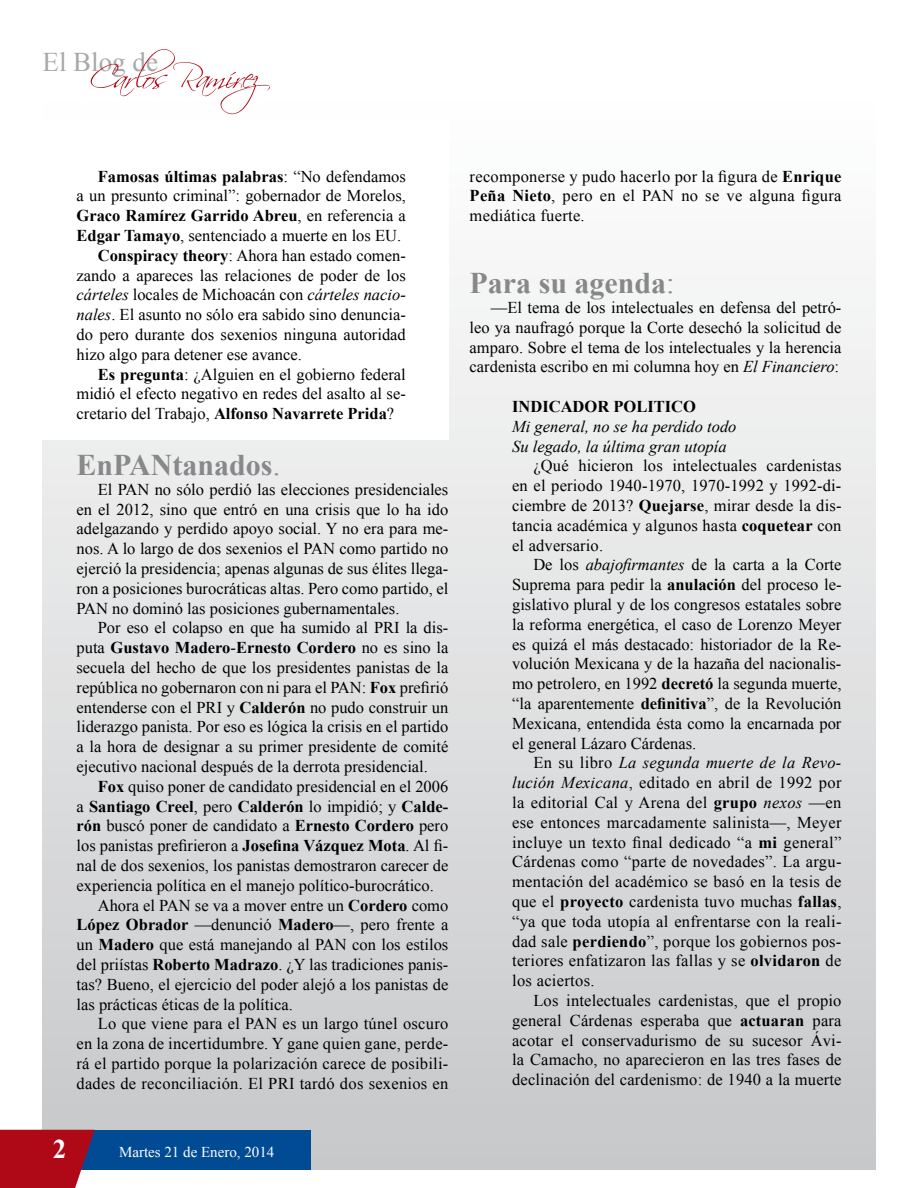
<style>
.page{position:relative;width:918px;height:1188px;background:#fff}
.page>*{position:absolute;margin:0;border:0;box-sizing:border-box;transform-origin:0 0}
.t1{font:700 30px "Times New Roman";color:#87888a}
.t2{font:27px "Times New Roman";color:#a7a8aa}
.t3{font:700 27px "Times New Roman";color:#fff}
.t4{font:16.5px/19.8px "Times New Roman";color:#000;text-align:justify}
.t5{font:700 16.5px "Times New Roman";color:#000}
.t6{font:italic 16.5px/19.8px "Times New Roman";color:#000}
.t7{font:15px "Times New Roman";color:#fff}
.s1{font-weight:400}
.s2{font-weight:700}
.s3{font-style:normal}
.s4{font-style:italic}
</style>
<div class="page">
<div style="left:43px;top:0;width:832px;height:1169px;background:linear-gradient(to bottom,#fff,#c7c8ca)"></div>
<div style="left:70px;top:1130px;width:241px;height:39px;background:#004b93"></div>
<svg style="left:91px;top:49px;width:179px;height:65px"></svg>
<svg style="left:0;top:1130px;width:95px;height:58px"></svg>
<div style="left:17px;top:120px;width:431px;height:320px;background:#fff"></div>
<h2 class="t2" style="left:43px;top:44px;width:117px">El Blog de</h2>
<p class="t5" style="left:98px;top:165px;width:310px">Famosas últimas palabras<span class="s1">: “No defendamos</span></p>
<p class="t4" style="left:77px;top:186px;width:331px">a un presunto criminal”: gobernador de Morelos,</p>
<p class="t5" style="left:77px;top:204px;width:331px">Graco Ramírez Garrido Abreu<span class="s1">, en referencia a</span></p>
<p class="t4" style="left:77px;top:225px;width:326px"><span class="s2">Edgar Tamayo</span>, sentenciado a muerte en los EU.</p>
<p class="t4" style="left:98px;top:245px;width:310px"><span class="s2">Conspiracy theory</span>: Ahora han estado comen-</p>
<p class="t4" style="left:77px;top:265px;width:331px">zando a apareces las relaciones de poder de los</p>
<p class="t6" style="left:77px;top:285px;width:331px">cárteles <span class="s3">locales de Michoacán con</span> cárteles nacio-</p>
<p class="t4" style="left:77px;top:304px;width:331px"><span class="s4">nales</span>. El asunto no sólo era sabido sino denuncia-</p>
<p class="t4" style="left:77px;top:324px;width:331px">do pero durante dos sexenios ninguna autoridad</p>
<p class="t4" style="left:77px;top:344px;width:227px">hizo algo para detener ese avance.</p>
<p class="t4" style="left:98px;top:364px;width:310px"><span class="s2">Es pregunta</span>: ¿Alguien en el gobierno federal</p>
<p class="t4" style="left:77px;top:384px;width:331px">midió el efecto negativo en redes del asalto al se-</p>
<p class="t5" style="left:77px;top:402px;width:319px"><span class="s1">cretario del Trabajo,</span> Alfonso Navarrete Prida<span class="s1">?</span></p>
<h1 class="t1" style="left:77px;top:444px;width:205px">EnPANtanados<span class="s1">.</span></h1>
<p class="t4" style="left:77px;top:479px;width:373px;text-indent:21px">El PAN no sólo perdió las elecciones presidenciales en el 2012, sino que entró en una crisis que lo ha ido adelgazando y perdido apoyo social. Y no era para me&shy;nos. A lo largo de dos sexenios el PAN como partido no ejerció la presidencia; apenas algunas de sus élites llega&shy;ron a posiciones burocráticas altas. Pero como partido, el PAN no dominó las posiciones gubernamentales.</p>
<p class="t4" style="left:77px;top:618px;width:373px;text-indent:21px">Por eso el colapso en que ha sumido al PRI la dis&shy;puta <span class="s2">Gustavo Madero</span>-<span class="s2">Ernesto Cordero</span> no es sino la secuela del hecho de que los presidentes panistas de la república no gobernaron con ni para el PAN: <span class="s2">Fox</span> prefirió entenderse con el PRI y <span class="s2">Calderón</span> no pudo construir un liderazgo panista. Por eso es lógica la crisis en el partido a la hora de designar a su primer presidente de comité ejecutivo nacional después de la derrota presidencial.</p>
<p class="t4" style="left:98px;top:776px;width:352px"><span class="s2">Fox</span> quiso poner de candidato presidencial en el 2006</p>
<p class="t5" style="left:77px;top:795px;width:373px"><span class="s1">a</span> Santiago Creel<span class="s1">, pero</span> Calderón <span class="s1">lo impidió; y</span> Calde-</p>
<p class="t4" style="left:77px;top:816px;width:373px"><span class="s2">rón</span> buscó poner de candidato a <span class="s2">Ernesto Cordero</span> pero</p>
<p class="t4" style="left:77px;top:835px;width:373px">los panistas prefirieron a <span class="s2">Josefina Vázquez Mota</span>. Al fi-</p>
<p class="t4" style="left:77px;top:855px;width:373px">nal de dos sexenios, los panistas demostraron carecer de</p>
<p class="t4" style="left:77px;top:875px;width:359px">experiencia política en el manejo político-burocrático.</p>
<p class="t4" style="left:98px;top:895px;width:352px">Ahora el PAN se va a mover entre un <span class="s2">Cordero</span> como</p>
<p class="t4" style="left:77px;top:915px;width:373px"><span class="s2">López Obrador</span> —denunció <span class="s2">Madero</span>—, pero frente a</p>
<p class="t4" style="left:77px;top:934px;width:373px">un <span class="s2">Madero</span> que está manejando al PAN con los estilos</p>
<p class="t4" style="left:77px;top:954px;width:373px">del priístas <span class="s2">Roberto Madrazo</span>. ¿Y las tradiciones panis-</p>
<p class="t4" style="left:77px;top:974px;width:373px">tas? Bueno, el ejercicio del poder alejó a los panistas de</p>
<p class="t4" style="left:77px;top:994px;width:218px">las prácticas éticas de la política.</p>
<p class="t4" style="left:98px;top:1014px;width:352px">Lo que viene para el PAN es un largo túnel oscuro</p>
<p class="t4" style="left:77px;top:1033px;width:373px">en la zona de incertidumbre. Y gane quien gane, perde-</p>
<p class="t4" style="left:77px;top:1053px;width:373px">rá el partido porque la polarización carece de posibili-</p>
<p class="t4" style="left:77px;top:1073px;width:373px">dades de reconciliación. El PRI tardó dos sexenios en</p>
<h2 class="t3" style="left:53px;top:1130px;width:15px">2</h2>
<p class="t7" style="left:119px;top:1142px;width:157px">Martes 21 de Enero, 2014</p>
<p class="t4" style="left:470px;top:166px;width:373px">recomponerse y pudo hacerlo por la figura de <span class="s2">Enrique Peña Nieto</span>, pero en el PAN no se ve alguna figura mediática fuerte.</p>
<h1 class="t1" style="left:470px;top:262px;width:207px">Para su agenda<span class="s1">:</span></h1>
<p class="t4" style="left:470px;top:297px;width:373px;text-indent:21px">—El tema de los intelectuales en defensa del petró&shy;leo ya naufragó porque la Corte desechó la solicitud de amparo. Sobre el tema de los intelectuales y la herencia cardenista escribo en mi columna hoy en <span class="s4">El Financiero</span>:</p>
<p class="t5" style="left:512px;top:395px;width:185px">INDICADOR POLITICO</p>
<p class="t6" style="left:512px;top:416px;width:226px">Mi general, no se ha perdido todo<br>Su legado, la última gran utopía</p>
<p class="t4" style="left:512px;top:456px;width:331px;text-indent:21px">¿Qué hicieron los intelectuales cardenistas en el periodo 1940-1970, 1970-1992 y 1992-di&shy;ciembre de 2013? <span class="s2">Quejarse</span>, mirar desde la dis&shy;tancia académica y algunos hasta <span class="s2">coquetear</span> con el adversario.</p>
<p class="t4" style="left:512px;top:555px;width:331px;text-indent:21px">De los <span class="s4">abajofirmantes</span> de la carta a la Corte Suprema para pedir la <span class="s2">anulación</span> del proceso le&shy;gislativo plural y de los congresos estatales sobre la reforma energética, el caso de Lorenzo Meyer es quizá el más destacado: historiador de la Re&shy;volución Mexicana y de la hazaña del nacionalis&shy;mo petrolero, en 1992 <span class="s2">decretó</span> la segunda muerte, “la aparentemente <span class="s2">definitiva</span>”, de la Revolución Mexicana, entendida ésta como la encarnada por el general Lázaro Cárdenas.</p>
<p class="t4" style="left:512px;top:753px;width:331px;text-indent:21px">En su libro <span class="s4">La segunda muerte de la Revo&shy;lución Mexicana</span>, editado en abril de 1992 por la editorial Cal y Arena del <span class="s2">grupo</span> <span class="s4">nexos</span> —en ese entonces marcadamente salinista—, Meyer incluye un texto final dedicado “a <span class="s2">mi</span> general” Cárdenas como “parte de novedades”. La argu&shy;mentación del académico se basó en la tesis de que el <span class="s2">proyecto</span> cardenista tuvo muchas <span class="s2">fallas</span>, “ya que toda utopía al enfrentarse con la reali&shy;dad sale <span class="s2">perdiendo</span>”, porque los gobiernos pos&shy;teriores enfatizaron las fallas y se <span class="s2">olvidaron</span> de los aciertos.</p>
<p class="t4" style="left:512px;top:990px;width:331px;text-indent:21px">Los intelectuales cardenistas, que el propio general Cárdenas esperaba que <span class="s2">actuaran</span> para acotar el conservadurismo de su sucesor Ávi&shy;la Camacho, no aparecieron en las tres fases de declinación del cardenismo: de 1940 a la muerte</p>
</div>
